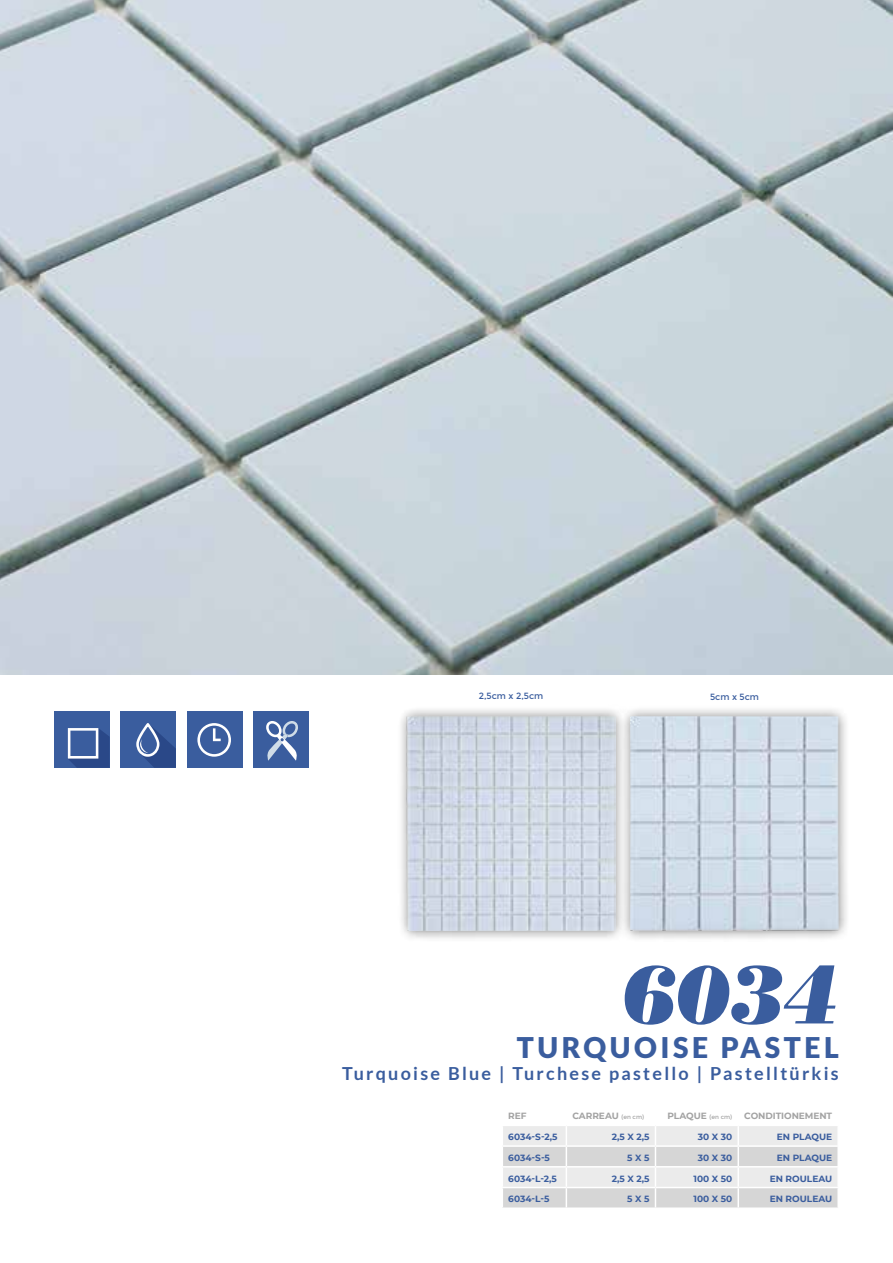
<style>
.page{position:relative;width:893px;height:1263px;background:#fff}
.page>*{position:absolute;margin:0;border:0;box-sizing:border-box;transform-origin:0 0}
.t1{font:italic 82.05px "Bodoni Std Poster";color:#3a5d9e}
.t2{font:900 28.5px "Lato";letter-spacing:.125em;color:#3a5d9e}
.t3{font:700 18px "Lato";letter-spacing:.125em;color:#3a5d9e}
.t4{font:700 9px "Montserrat";color:#3a5d9e}
.t5{font:700 9px "Montserrat";letter-spacing:-.005em;color:#a3a3a3}
.t6{font:9px "Montserrat";color:#3a5d9e}
.s1{font-weight:400;font-size:6px}
</style>
<div class="page">
<img style="left:0;top:0;width:893px;height:675px">
<svg style="left:503px;top:1126px;width:335px;height:81px;background:#e2e2e2"></svg>
<div style="left:396px;top:705px;width:230px;height:237px;background:#000;opacity:.5"></div>
<img style="left:407px;top:716px;width:208px;height:214px">
<div style="left:619px;top:705px;width:231px;height:237px;background:#000;opacity:.5"></div>
<img style="left:630px;top:717px;width:209px;height:213px">
<div style="left:187px;top:712px;width:55px;height:56px;background:#3a5d9e"></div>
<svg style="left:197px;top:723px;width:34px;height:34px"></svg>
<div style="left:120px;top:712px;width:56px;height:56px;background:#3a5d9e"></div>
<svg style="left:144px;top:733px;width:32px;height:35px"></svg>
<svg style="left:136px;top:723px;width:23px;height:34px"></svg>
<div style="left:54px;top:712px;width:56px;height:56px;background:#3a5d9e"></div>
<svg style="left:67px;top:728px;width:43px;height:40px"></svg>
<svg style="left:68px;top:728px;width:30px;height:30px"></svg>
<div style="left:253px;top:712px;width:56px;height:56px;background:#3a5d9e"></div>
<svg style="left:266px;top:721px;width:32px;height:40px"></svg>
<p class="t6" style="left:479px;top:691px;width:66px">2,5cm x 2,5cm</p>
<p class="t6" style="left:710px;top:692px;width:50px">5cm x 5cm</p>
<h1 class="t1" style="left:623px;top:946px;width:218px">6034</h1>
<h2 class="t2" style="left:517px;top:1031px;width:324px">TURQUOISE PASTEL</h2>
<h3 class="t3" style="left:342px;top:1063px;width:498px">Turquoise Blue | Turchese pastello | Pastelltürkis</h3>
<p class="t5" style="left:508px;top:1110px;width:20px">REF</p>
<p class="t5" style="left:572px;top:1110px;width:73px">CARREAU <span class="s1">(en cm)</span></p>
<p class="t5" style="left:667px;top:1110px;width:66px">PLAQUE <span class="s1">(en cm)</span></p>
<p class="t5" style="left:744px;top:1110px;width:89px">CONDITIONEMENT</p>
<p class="t4" style="left:508px;top:1130px;width:51px">6034-S-2,5</p>
<p class="t4" style="left:612px;top:1130px;width:39px">2,5 X 2,5</p>
<p class="t4" style="left:698px;top:1130px;width:36px">30 X 30</p>
<p class="t4" style="left:777px;top:1130px;width:57px">EN PLAQUE</p>
<p class="t4" style="left:508px;top:1151px;width:43px">6034-S-5</p>
<p class="t4" style="left:627px;top:1151px;width:24px">5 X 5</p>
<p class="t4" style="left:698px;top:1151px;width:36px">30 X 30</p>
<p class="t4" style="left:777px;top:1151px;width:57px">EN PLAQUE</p>
<p class="t4" style="left:508px;top:1172px;width:50px">6034-L-2,5</p>
<p class="t4" style="left:612px;top:1172px;width:39px">2,5 X 2,5</p>
<p class="t4" style="left:693px;top:1172px;width:40px">100 X 50</p>
<p class="t4" style="left:770px;top:1172px;width:64px">EN ROULEAU</p>
<p class="t4" style="left:508px;top:1192px;width:43px">6034-L-5</p>
<p class="t4" style="left:627px;top:1192px;width:24px">5 X 5</p>
<p class="t4" style="left:693px;top:1192px;width:40px">100 X 50</p>
<p class="t4" style="left:770px;top:1192px;width:64px">EN ROULEAU</p>
</div>
